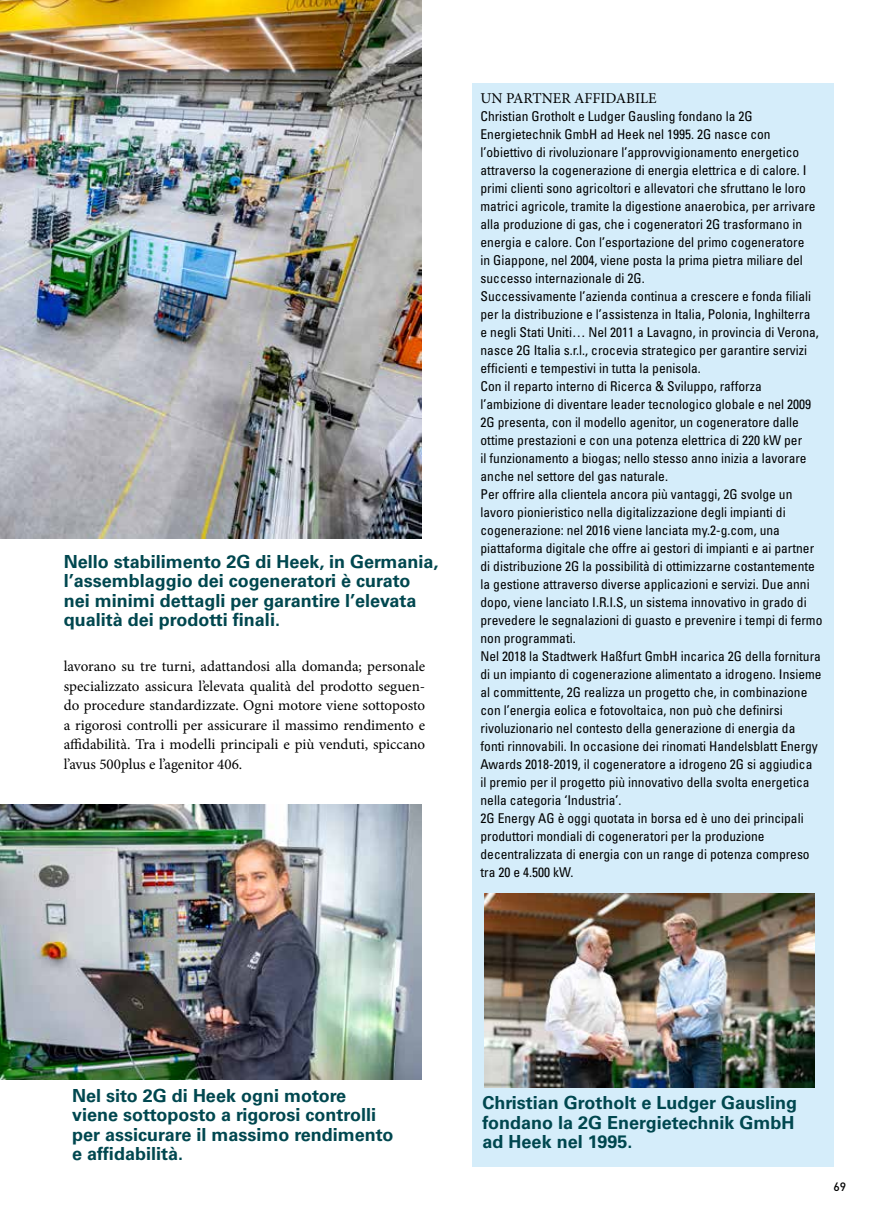
<style>
.page{position:relative;width:893px;height:1212px;background:#fff}
.page>*{position:absolute;margin:0;border:0;box-sizing:border-box;transform-origin:0 0}
.t1{font:700 18px/19.5px "Univers LTCYR 65";color:#00474f}
.t2{font:15px/19.5px "Minion Pro";color:#000;text-align:justify}
.t3{font:condensed 13.5px/18px "Univers LT Std";color:#000}
.t4{font:500 12px "DIN Pro";color:#000}
</style>
<div class="page">
<div style="left:472px;top:84px;width:361px;height:1083px;background:#d5edfa"></div>
<img style="left:0;top:0;width:421px;height:539px">
<img style="left:485px;top:893px;width:330px;height:194px">
<img style="left:0;top:804px;width:421px;height:275px">
<h1 class="t1" style="left:64px;top:551px;width:376px">Nello stabilimento 2G di Heek, in Germania, l’assemblaggio dei cogeneratori è curato nei minimi dettagli per garantire l’elevata qualità dei prodotti finali.</h1>
<p class="t2" style="left:64px;top:657px;width:363px">lavorano su tre turni, adattandosi alla domanda; personale specializzato assicura l’elevata qualità del prodotto seguen&shy;do procedure standardizzate. Ogni motore viene sottoposto a rigorosi controlli per assicurare il massimo rendimento e affidabilità. Tra i modelli principali e più venduti, spiccano l’avus 500plus e l’agenitor 406.</p>
<p class="t2" style="left:480px;top:89px;width:178px">UN PARTNER AFFIDABILE</p>
<p class="t3" style="left:480px;top:107px;width:343px">Christian Grotholt e Ludger Gausling fondano la 2G Energietechnik GmbH ad Heek nel 1995. 2G nasce con l’obiettivo di rivoluzionare l’approvvigionamento energetico attraverso la cogenerazione di energia elettrica e di calore. I primi clienti sono agricoltori e allevatori che sfruttano le loro matrici agricole, tramite la digestione anaerobica, per arrivare alla produzione di gas, che i cogeneratori 2G trasformano in energia e calore. Con l’esportazione del primo cogeneratore<br>in Giappone, nel 2004, viene posta la prima pietra miliare del successo internazionale di 2G.<br>Successivamente l’azienda continua a crescere e fonda filiali per la distribuzione e l’assistenza in Italia, Polonia, Inghilterra<br>e negli Stati Uniti… Nel 2011 a Lavagno, in provincia di Verona, nasce 2G Italia s.r.l., crocevia strategico per garantire servizi efficienti e tempestivi in tutta la penisola.<br>Con il reparto interno di Ricerca &amp; Sviluppo, rafforza l’ambizione di diventare leader tecnologico globale e nel 2009<br>2G presenta, con il modello agenitor, un cogeneratore dalle ottime prestazioni e con una potenza elettrica di 220 kW per<br>il funzionamento a biogas; nello stesso anno inizia a lavorare anche nel settore del gas naturale.<br>Per offrire alla clientela ancora più vantaggi, 2G svolge un lavoro pionieristico nella digitalizzazione degli impianti di cogenerazione: nel 2016 viene lanciata my.2-g.com, una piattaforma digitale che offre ai gestori di impianti e ai partner di distribuzione 2G la possibilità di ottimizzarne costantemente la gestione attraverso diverse applicazioni e servizi. Due anni dopo, viene lanciato I.R.I.S, un sistema innovativo in grado di prevedere le segnalazioni di guasto e prevenire i tempi di fermo non programmati.<br>Nel 2018 la Stadtwerk Haßfurt GmbH incarica 2G della fornitura di un impianto di cogenerazione alimentato a idrogeno. Insieme al committente, 2G realizza un progetto che, in combinazione con l’energia eolica e fotovoltaica, non può che definirsi rivoluzionario nel contesto della generazione di energia da fonti rinnovabili. In occasione dei rinomati Handelsblatt Energy Awards 2018-2019, il cogeneratore a idrogeno 2G si aggiudica<br>il premio per il progetto più innovativo della svolta energetica nella categoria ‘Industria’.<br>2G Energy AG è oggi quotata in borsa ed è uno dei principali produttori mondiali di cogeneratori per la produzione decentralizzata di energia con un range di potenza compreso tra 20 e 4.500 kW.</p>
<h1 class="t1" style="left:72px;top:1085px;width:323px">Nel sito 2G di Heek ogni motore viene sottoposto a rigorosi controlli per assicurare il massimo rendimento e affidabilità.</h1>
<h1 class="t1" style="left:483px;top:1092px;width:316px">Christian Grotholt e Ludger Gausling fondano la 2G Energietechnik GmbH ad Heek nel 1995.</h1>
<p class="t4" style="left:833px;top:1177px;width:14px">69</p>
</div>
